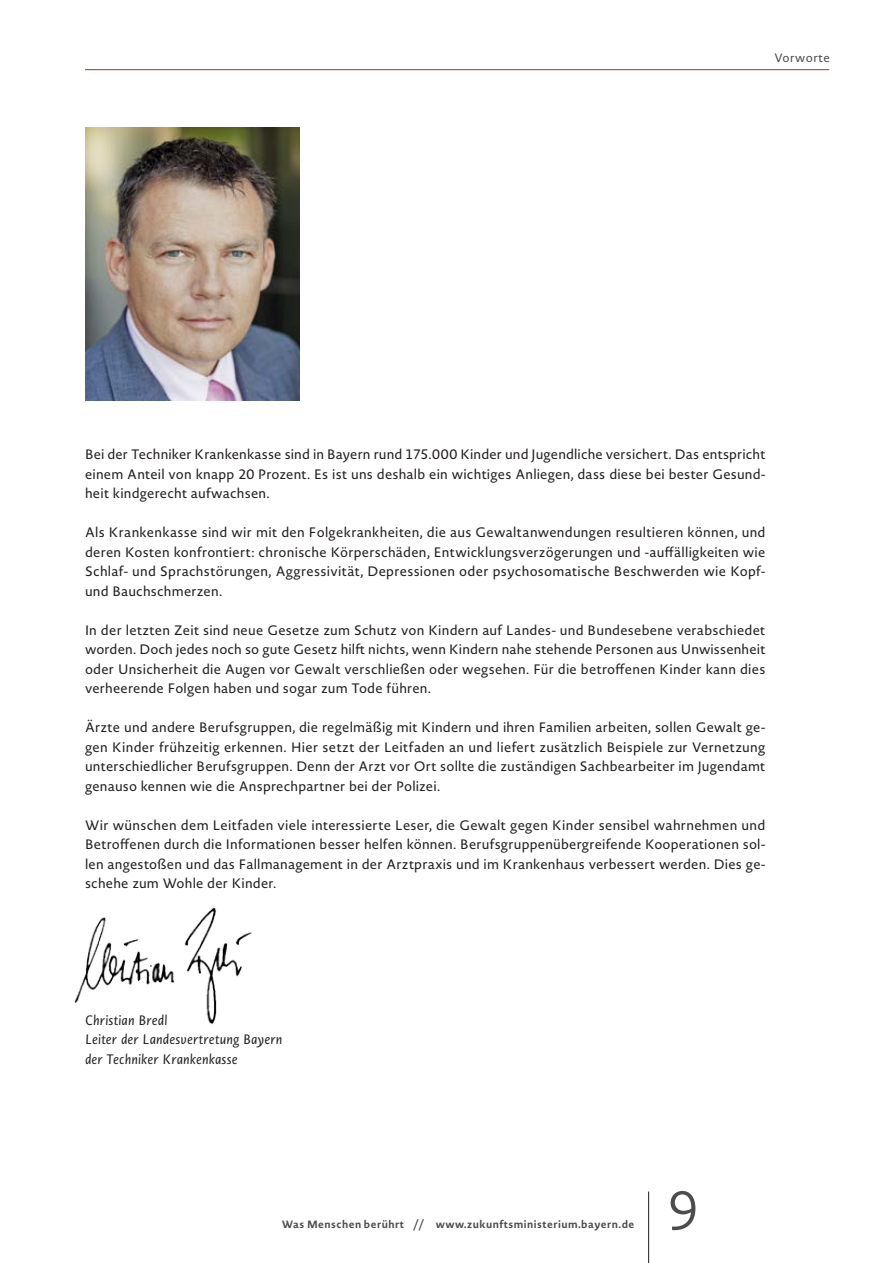
<style>
.page{position:relative;width:893px;height:1263px;background:#fff}
.page>*{position:absolute;margin:0;border:0;box-sizing:border-box;transform-origin:0 0}
.t1{font:300 54px "Novel Sans Pro";color:#4c4c4e}
.p_neues_kerning{font:13.5px/19.5px "Novel Sans Pro";letter-spacing:.015em;color:#221e1f;text-align:justify}
.p_kursiv_ohne_abstan{font:italic 13.5px/19.5px "Novel Sans Pro";letter-spacing:.005em;color:#221e1f}
.t2{font:12px "Novel Sans Pro";letter-spacing:.04em;color:#4c4c4e}
.t3{font:700 10.5px "Novel Sans Pro";letter-spacing:.045em;color:#4c4c4e}
</style>
<div class="page">
<hr style="left:648px;top:1191px;width:1px;height:72px;background:#221e1f">
<hr style="left:85px;top:69px;width:744px;height:1px;background:#b22d1e">
<img style="left:85px;top:128px;width:215px;height:273px">
<img style="left:74px;top:907px;width:178px;height:117px">
<p class="t2" style="left:774px;top:49px;width:57px">Vorworte</p>
<p class="p_neues_kerning" style="left:85px;top:444px;width:682px">Bei der Techniker Krankenkasse sind in Bayern rund 175.000 Kinder und Jugendliche versichert. Das entspricht einem Anteil von knapp 20 Prozent. Es ist uns deshalb ein wichtiges Anliegen, dass diese bei bester Gesund&shy;heit kindgerecht aufwachsen.</p>
<p class="p_neues_kerning" style="left:85px;top:522px;width:682px">Als Krankenkasse sind wir mit den Folgekrankheiten, die aus Gewaltanwendungen resultieren können, und deren Kosten konfrontiert: chronische Körperschäden, Entwicklungsverzögerungen und -auffälligkeiten wie Schlaf- und Sprachstörungen, Aggressivität, Depressionen oder psychosomatische Beschwerden wie Kopf&shy;und Bauchschmerzen.</p>
<p class="p_neues_kerning" style="left:85px;top:620px;width:682px">In der letzten Zeit sind neue Gesetze zum Schutz von Kindern auf Landes- und Bundesebene verabschiedet worden. Doch jedes noch so gute Gesetz hilft nichts, wenn Kindern nahe stehende Personen aus Unwissenheit oder Unsicherheit die Augen vor Gewalt verschließen oder wegsehen. Für die betroffenen Kinder kann dies verheerende Folgen haben und sogar zum Tode führen.</p>
<p class="p_neues_kerning" style="left:85px;top:717px;width:682px">Ärzte und andere Berufsgruppen, die regelmäßig mit Kindern und ihren Familien arbeiten, sollen Gewalt ge&shy;gen Kinder frühzeitig erkennen. Hier setzt der Leitfaden an und liefert zusätzlich Beispiele zur Vernetzung unterschiedlicher Berufsgruppen. Denn der Arzt vor Ort sollte die zuständigen Sachbearbeiter im Jugendamt genauso kennen wie die Ansprechpartner bei der Polizei.</p>
<p class="p_neues_kerning" style="left:85px;top:815px;width:682px">Wir wünschen dem Leitfaden viele interessierte Leser, die Gewalt gegen Kinder sensibel wahrnehmen und Betroffenen durch die Informationen besser helfen können. Berufsgruppenübergreifende Kooperationen sol&shy;len angestoßen und das Fallmanagement in der Arztpraxis und im Krankenhaus verbessert werden. Dies ge&shy;schehe zum Wohle der Kinder.</p>
<p class="p_kursiv_ohne_abstan" style="left:85px;top:1010px;width:84px">Christian Bredl</p>
<p class="p_kursiv_ohne_abstan" style="left:85px;top:1029px;width:199px">Leiter der Landesvertretung Bayern der Techniker Krankenkasse</p>
<p class="t3" style="left:282px;top:1216px;width:354px">Was Menschen berührt // www.zukunftsministerium.bayern.de</p>
<h1 class="t1" style="left:667px;top:1172px;width:33px">9</h1>
</div>
